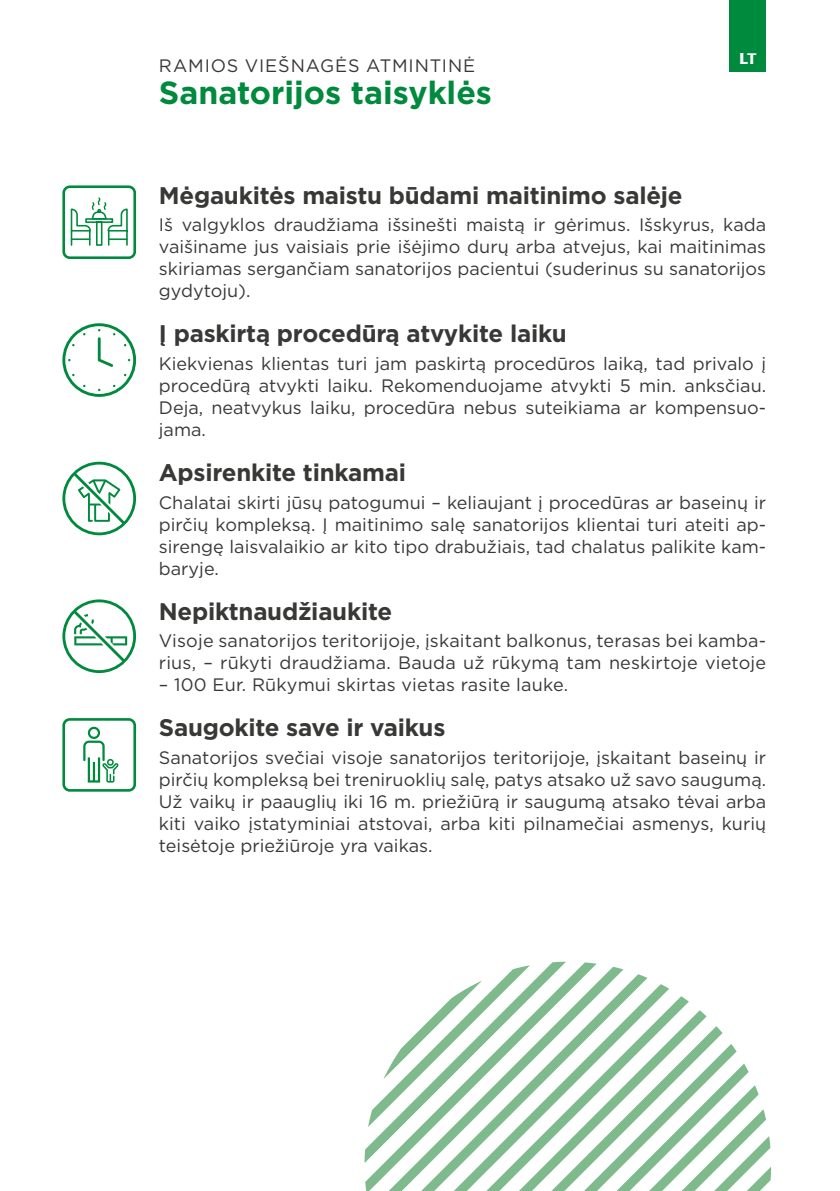
<style>
.page{position:relative;width:840px;height:1191px;background:#fff}
.page>*{position:absolute;margin:0;border:0;box-sizing:border-box;transform-origin:0 0}
.t1{font:700 32px "Gotham";color:#008a3d}
.t2{font:700 24px "Gotham";letter-spacing:-.01em;color:#383937}
.t3{font:18px/22px "Gotham";color:#383937;text-align:justify}
.t4{font:18px "Gotham";letter-spacing:.05em;color:#383937}
.t5{font:700 18px "Leksa Sans Pro";color:#fff}
</style>
<div class="page">
<div style="left:729px;top:0;width:36px;height:72px;background:#008a3d"></div>
<svg style="left:364px;top:961px;width:406px;height:230px"></svg>
<svg style="left:62px;top:462px;width:74px;height:73px"></svg>
<svg style="left:62px;top:599px;width:74px;height:74px"></svg>
<div style="left:62px;top:718px;width:74px;height:73px;border:3px solid #008a3d;border-radius:6px"></div>
<svg style="left:83px;top:726px;width:36px;height:56px"></svg>
<svg style="left:62px;top:323px;width:74px;height:74px"></svg>
<div style="left:62px;top:185px;width:74px;height:74px;border:3px solid #008a3d;border-radius:6px"></div>
<svg style="left:70px;top:197px;width:58px;height:49px"></svg>
<p class="t4" style="left:159px;top:54px;width:318px">RAMIOS VIEŠNAGĖS ATMINTINĖ</p>
<h1 class="t1" style="left:159px;top:72px;width:334px">Sanatorijos taisyklės</h1>
<p class="t5" style="left:738px;top:47px;width:19px">LT</p>
<h2 class="t2" style="left:159px;top:179px;width:525px">Mėgaukitės maistu būdami maitinimo salėje</h2>
<p class="t3" style="left:159px;top:213px;width:608px">Iš valgyklos draudžiama išsinešti maistą ir gėrimus. Išskyrus, kada vaišiname jus vaisiais prie išėjimo durų arba atvejus, kai maitinimas skiriamas sergančiam sanatorijos pacientui (suderinus su sanatorijos gydytoju).</p>
<h2 class="t2" style="left:159px;top:318px;width:409px">Į paskirtą procedūrą atvykite laiku</h2>
<p class="t3" style="left:159px;top:352px;width:608px">Kiekvienas klientas turi jam paskirtą procedūros laiką, tad privalo į procedūrą atvykti laiku. Rekomenduojame atvykti 5 min. anksčiau.<br>Deja, neatvykus laiku, procedūra nebus suteikiama ar kompensuo&shy;jama.</p>
<h2 class="t2" style="left:159px;top:456px;width:248px">Apsirenkite tinkamai</h2>
<p class="t3" style="left:159px;top:491px;width:608px">Chalatai skirti jūsų patogumui – keliaujant į procedūras ar baseinų ir pirčių kompleksą. Į maitinimo salę sanatorijos klientai turi ateiti ap&shy;sirengę laisvalaikio ar kito tipo drabužiais, tad chalatus palikite kam&shy;baryje.</p>
<h2 class="t2" style="left:159px;top:595px;width:234px">Nepiktnaudžiaukite</h2>
<p class="t3" style="left:159px;top:629px;width:608px">Visoje sanatorijos teritorijoje, įskaitant balkonus, terasas bei kamba&shy;rius, – rūkyti draudžiama. Bauda už rūkymą tam neskirtoje vietoje</p>
<p class="t3" style="left:159px;top:673px;width:410px">– 100 Eur. Rūkymui skirtas vietas rasite lauke.</p>
<h2 class="t2" style="left:159px;top:712px;width:288px">Saugokite save ir vaikus</h2>
<p class="t3" style="left:159px;top:746px;width:608px">Sanatorijos svečiai visoje sanatorijos teritorijoje, įskaitant baseinų ir pirčių kompleksą bei treniruoklių salę, patys atsako už savo saugumą.<br>Už vaikų ir paauglių iki 16 m. priežiūrą ir saugumą atsako tėvai arba kiti vaiko įstatyminiai atstovai, arba kiti pilnamečiai asmenys, kurių teisėtoje priežiūroje yra vaikas.</p>
</div>
